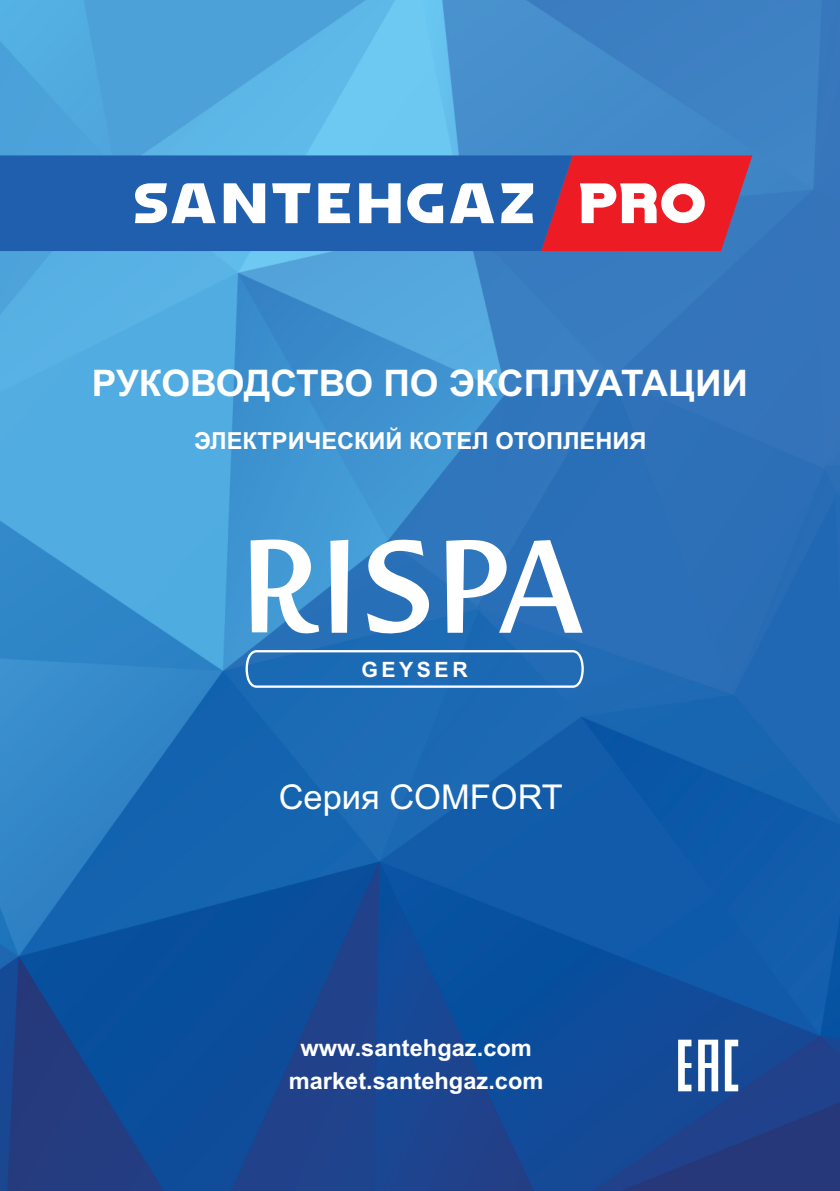
<style>
.page{position:relative;width:840px;height:1191px;background:#fff}
.page>*{position:absolute;margin:0;border:0;box-sizing:border-box;transform-origin:0 0}
.t1{font:700 36.6px "Arial";color:#fff}
.t2{font:34.2px "Arial";color:#fff}
.t3{font:700 23.4px/32.2px "Arial";color:#fff;text-align:center}
.t4{font:700 21.2px "Arial";letter-spacing:.165em;color:#fff}
</style>
<div class="page">
<img style="left:0;top:0;width:839px;height:1191px">
<svg style="left:250px;top:539px;width:332px;height:95px"></svg>
<svg style="left:245px;top:650px;width:339px;height:38px"></svg>
<div style="left:0;top:155px;width:135px;height:96px;background:#1f5fad"></div>
<svg style="left:135px;top:155px;width:617px;height:96px"></svg>
<svg style="left:677px;top:1039px;width:14px;height:52px"></svg>
<svg style="left:697px;top:1039px;width:20px;height:52px"></svg>
<svg style="left:724px;top:1039px;width:13px;height:52px"></svg>
<h1 class="t1" style="left:92px;top:370px;width:657px">РУКОВОДСТВО ПО ЭКСПЛУАТАЦИИ</h1>
<p class="t3" style="left:194px;top:427px;width:453px">ЭЛЕКТРИЧЕСКИЙ КОТЕЛ ОТОПЛЕНИЯ</p>
<p class="t4" style="left:361px;top:661px;width:107px">GEYSER</p>
<h2 class="t2" style="left:278px;top:784px;width:285px">Серия COMFORT</h2>
<p class="t3" style="left:288px;top:1034px;width:256px">www.santehgaz.com market.santehgaz.com</p>
</div>
